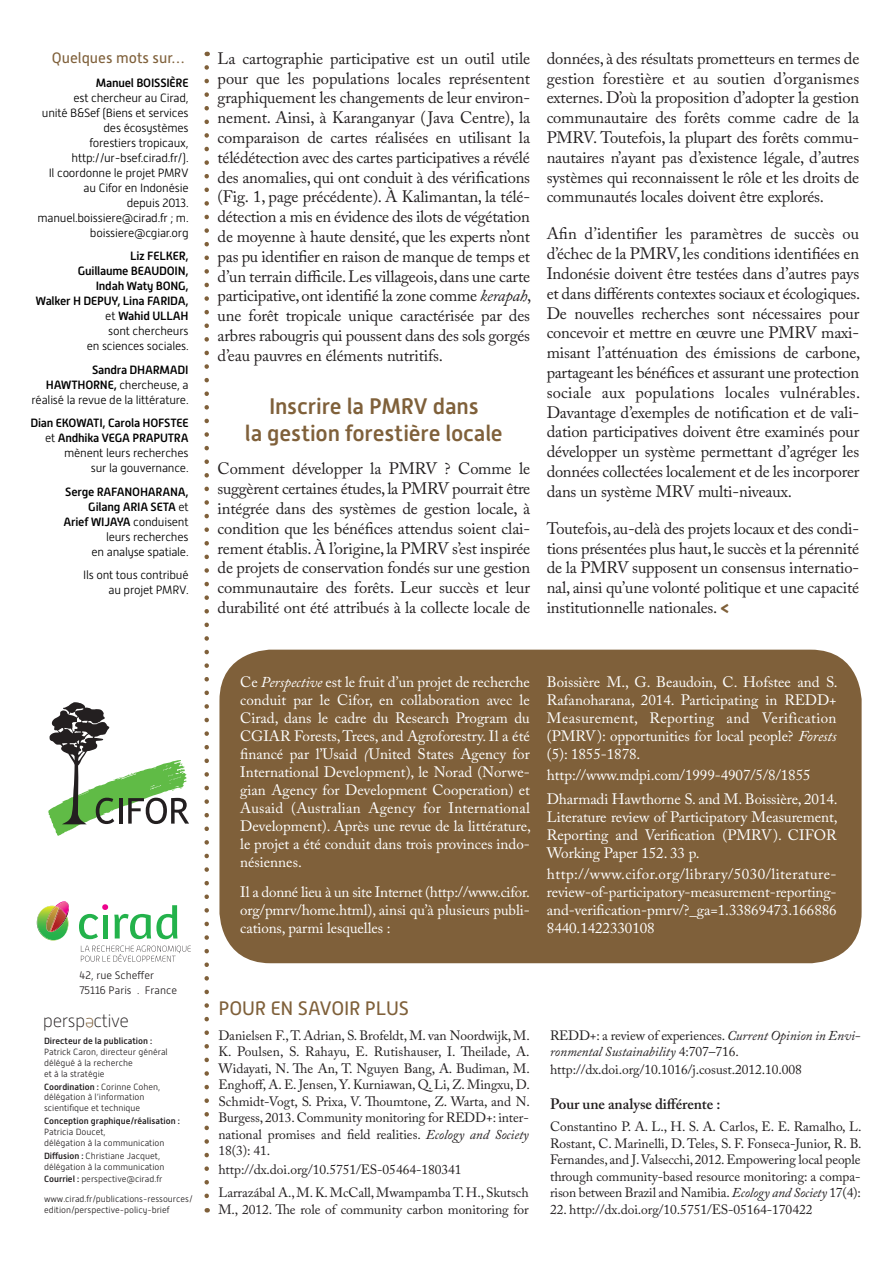
<style>
.page{position:relative;width:895px;height:1267px;background:#fff}
.page>*{position:absolute;margin:0;border:0;box-sizing:border-box;transform-origin:0 0}
.t1{font:500 22.5px/27px "Alwyn New";letter-spacing:-.005em;color:#7f603a;text-align:center}
.t2{font:19.5px "Alwyn New";letter-spacing:-.01em;color:#7f603a}
.t3{font:100 18.3px "Alwyn New";letter-spacing:-.025em;color:#231f20}
.t4{font:100 18.3px "Alwyn New";color:#7f603a}
.Commentaire{font:16.5px/19.8px "Adobe Caslon Pro";letter-spacing:-.01em;color:#231f20;text-align:justify}
.t5{font:15px/18px "Adobe Caslon Pro";letter-spacing:-.005em;color:#fff;text-align:justify}
.t6{font:600 15px "Adobe Caslon Pro";letter-spacing:-.005em;color:#231f20}
.t7{font:15px "Alwyn New";color:#7f603a}
.t8{font:13.5px/16.5px "Adobe Caslon Pro";letter-spacing:-.005em;color:#231f20;text-align:justify}
.t9{font:italic 13.5px/16.5px "Adobe Caslon Pro";letter-spacing:-.005em;color:#231f20}
.t10{font:300 12px/15px "Alwyn New";letter-spacing:-.02em;color:#000;text-align:right}
.t11{font:500 12px/15px "Alwyn New";letter-spacing:-.02em;color:#000;text-align:right}
.chapo{font:300 10.95px "Alwyn New";color:#231f20}
.t12{font:300 9px/10.8px "Alwyn New";color:#231f20}
.s1{font-weight:500}
.s2{font-weight:300}
.s3{font-style:italic}
.s4{font-family:"Alwyn New";font-weight:700;color:#7f603a}
.s5{font-style:normal}
</style>
<div class="page">
<svg style="left:204px;top:67px;width:5px;height:1145px"></svg>
<div style="left:219px;top:650px;width:642px;height:313px;background:#7f603a;border-radius:51px"></div>
<svg style="left:48px;top:702px;width:141px;height:134px"></svg>
<svg style="left:37px;top:901px;width:32px;height:40px"></svg>
<svg style="left:79px;top:904px;width:29px;height:35px"></svg>
<svg style="left:114px;top:905px;width:63px;height:34px"></svg>
<svg style="left:81px;top:946px;width:110px;height:16px"></svg>
<p class="t7" style="left:52px;top:50px;width:134px">Quelques mots sur…</p>
<p class="t10" style="left:38px;top:75px;width:153px"><span class="s1">Manuel BOISSIÈRE<br></span>est chercheur au Cirad,<br>unité B&amp;Sef (Biens et services des écosystèmes<br>forestiers tropicaux, http://ur-bsef.cirad.fr/).<br>Il coordonne le projet PMRV au Cifor en Indonésie<br>depuis 2013. manuel.boissiere@cirad.fr ; m. boissiere@cgiar.org</p>
<p class="t11" style="left:35px;top:248px;width:155px">Liz FELKER,<br>Guillaume BEAUDOIN,<br>Indah Waty BONG,<br>Walker H DEPUY, Lina FARIDA, <span class="s2">et</span> Wahid ULLAH<br><span class="s2">sont chercheurs<br>en sciences sociales.</span></p>
<p class="t10" style="left:31px;top:362px;width:159px"><span class="s1">Sandra DHARMADI<br>HAWTHORNE,</span> chercheuse, a réalisé la revue de la littérature.</p>
<p class="t11" style="left:30px;top:415px;width:160px">Dian EKOWATI, Carola HOFSTEE <span class="s2">et</span> Andhika VEGA PRAPUTRA <span class="s2">mènent leurs recherches<br>sur la gouvernance.</span></p>
<p class="t10" style="left:63px;top:484px;width:127px"><span class="s1">Serge RAFANOHARANA,<br>Gilang ARIA SETA</span> et<br><span class="s1">Arief WIJAYA</span> conduisent leurs recherches<br>en analyse spatiale.</p>
<p class="t10" style="left:83px;top:568px;width:107px">Ils ont tous contribué au projet PMRV.</p>
<p class="chapo" style="left:79px;top:969px;width:76px">42, rue Scheffer</p>
<p class="chapo" style="left:79px;top:984px;width:99px">75116 Paris . France</p>
<p class="t3" style="left:43px;top:1011px;width:88px">persp ctive</p>
<p class="t4" style="left:94px;top:1034px;width:11px;rotate:-180deg">e</p>
<p class="t12" style="left:44px;top:1036px;width:125px"><span class="s1">Directeur de la publication :<br></span>Patrick Caron, directeur général délégué à la recherche<br>et à la stratégie</p>
<p class="t12" style="left:44px;top:1081px;width:118px"><span class="s1">Coordination :</span> Corinne Cohen, délégation à l’information scientifique et technique</p>
<p class="t12" style="left:44px;top:1116px;width:137px"><span class="s1">Conception graphique/réalisation :<br></span>Patricia Doucet,<br>délégation à la communication</p>
<p class="t12" style="left:44px;top:1150px;width:122px"><span class="s1">Diffusion :</span> Christiane Jacquet, délégation à la communication</p>
<p class="t12" style="left:44px;top:1174px;width:120px"><span class="s1">Courriel :</span> perspective@cirad.fr</p>
<p class="t12" style="left:44px;top:1193px;width:150px">www.cirad.fr/publications-ressources/ edition/perspective-policy-brief</p>
<p class="Commentaire" style="left:218px;top:48px;width:315px">La cartographie participative est un outil utile pour que les populations locales représentent graphiquement les changements de leur environ&shy;nement. Ainsi, à Karanganyar (Java Centre), la comparaison de cartes réalisées en utilisant la télédétection avec des cartes participatives a révélé des anomalies, qui ont conduit à des vérifications (Fig. 1, page précédente). À Kalimantan, la télé&shy;détection a mis en évidence des ilots de végétation de moyenne à haute densité, que les experts n’ont pas pu identifier en raison de manque de temps et d’un terrain difficile. Les villageois, dans une carte participative, ont identifié la zone comme <span class="s3">kerapah</span>, une forêt tropicale unique caractérisée par des arbres rabougris qui poussent dans des sols gorgés d’eau pauvres en éléments nutritifs.</p>
<p class="t1" style="left:245px;top:393px;width:259px">Inscrire la PMRV dans<br>la gestion forestière locale</p>
<p class="Commentaire" style="left:218px;top:459px;width:314px">Comment développer la PMRV ? Comme le suggèrent certaines études, la PMRV pourrait être intégrée dans des systèmes de gestion locale, à condition que les bénéfices attendus soient clai&shy;rement établis. À l’origine, la PMRV s’est inspirée de projets de conservation fondés sur une gestion communautaire des forêts. Leur succès et leur durabilité ont été attribués à la collecte locale de</p>
<p class="Commentaire" style="left:547px;top:48px;width:314px">données, à des résultats prometteurs en termes de gestion forestière et au soutien d’organismes externes. D’où la proposition d’adopter la gestion communautaire des forêts comme cadre de la PMRV. Toutefois, la plupart des forêts commu&shy;nautaires n’ayant pas d’existence légale, d’autres systèmes qui reconnaissent le rôle et les droits de communautés locales doivent être explorés.</p>
<p class="Commentaire" style="left:547px;top:224px;width:315px">Afin d’identifier les paramètres de succès ou d’échec de la PMRV, les conditions identifiées en Indonésie doivent être testées dans d’autres pays et dans différents contextes sociaux et écologiques.<br>De nouvelles recherches sont nécessaires pour concevoir et mettre en œuvre une PMRV maxi&shy;misant l’atténuation des émissions de carbone, partageant les bénéfices et assurant une protection sociale aux populations locales vulnérables.<br>Davantage d’exemples de notification et de vali&shy;dation participatives doivent être examinés pour développer un système permettant d’agréger les données collectées localement et de les incorporer dans un système MRV multi-niveaux.</p>
<p class="Commentaire" style="left:547px;top:518px;width:314px">Toutefois, au-delà des projets locaux et des condi&shy;tions présentées plus haut, le succès et la pérennité de la PMRV supposent un consensus internatio&shy;nal, ainsi qu’une volonté politique et une capacité institutionnelle nationales. <span class="s4">&lt;</span></p>
<p class="t5" style="left:240px;top:673px;width:292px">Ce <span class="s3">Perspective</span> est le fruit d’un projet de recherche conduit par le Cifor, en collaboration avec le Cirad, dans le cadre du Research Program du CGIAR Forests, Trees, and Agroforestry. Il a été financé par l’Usaid <span class="s3">(</span>United States Agency for International Development), le Norad (Norwe&shy;gian Agency for Development Cooperation) et Ausaid (Australian Agency for International Development). Après une revue de la littérature, le projet a été conduit dans trois provinces indo&shy;nésiennes.</p>
<p class="t5" style="left:240px;top:882px;width:291px">Il a donné lieu à un site Internet (http://www.cifor. org/pmrv/home.html), ainsi qu’à plusieurs publi&shy;cations, parmi lesquelles :</p>
<p class="t5" style="left:547px;top:673px;width:292px">Boissière M., G. Beaudoin, C. Hofstee and S.<br>Rafanoharana, 2014. Participating in REDD+ Measurement, Reporting and Verification (PMRV): opportunities for local people? <span class="s3">Forests </span>(5): 1855-1878.</p>
<p class="t5" style="left:547px;top:765px;width:265px">http://www.mdpi.com/1999-4907/5/8/1855</p>
<p class="t5" style="left:547px;top:790px;width:292px">Dharmadi Hawthorne S. and M. Boissière, 2014.<br>Literature review of Participatory Measurement, Reporting and Verification (PMRV). CIFOR Working Paper 152. 33 p.</p>
<p class="t5" style="left:547px;top:864px;width:291px">http://www.cifor.org/library/5030/literature&shy;review-of-participatory-measurement-reporting&shy;and-verification-pmrv/?_ga=1.33869473.166886<br>8440.1422330108</p>
<p class="t2" style="left:218px;top:997px;width:192px">POUR EN SAVOIR PLUS</p>
<p class="t8" style="left:218px;top:1027px;width:313px">Danielsen F., T. Adrian, S. Brofeldt, M. van Noordwijk, M.<br>K. Poulsen, S. Rahayu, E. Rutishauser, I. Theilade, A.<br>Widayati, N. The An, T. Nguyen Bang, A. Budiman, M.<br>Enghoff, A. E. Jensen, Y. Kurniawan, Q. Li, Z. Mingxu, D.<br>Schmidt-Vogt, S. Prixa, V. Thoumtone, Z. Warta, and N.<br>Burgess, 2013. Community monitoring for REDD+: inter&shy;national promises and field realities. <span class="s3">Ecology and Society </span>18(3): 41.</p>
<p class="t8" style="left:218px;top:1161px;width:245px">http://dx.doi.org/10.5751/ES-05464-180341</p>
<p class="t8" style="left:218px;top:1184px;width:312px">Larrazábal A., M. K. McCall, Mwampamba T. H., Skutsch<br>M., 2012. The role of community carbon monitoring for</p>
<p class="t9" style="left:550px;top:1027px;width:312px"><span class="s5">REDD+: a review of experiences.</span> Current Opinion in Envi&shy;ronmental Sustainability <span class="s5">4:707–716.</span></p>
<p class="t8" style="left:550px;top:1061px;width:253px">http://dx.doi.org/10.1016/j.cosust.2012.10.008</p>
<p class="t6" style="left:550px;top:1095px;width:172px">Pour une analyse différente :</p>
<p class="t8" style="left:550px;top:1118px;width:313px">Constantino P. A. L., H. S. A. Carlos, E. E. Ramalho, L.<br>Rostant, C. Marinelli, D. Teles, S. F. Fonseca-Junior, R. B.<br>Fernandes, and J. Valsecchi, 2012. Empowering local people through community-based resource monitoring: a compa&shy;rison between Brazil and Namibia. <span class="s3">Ecology and Society</span> 17(4):</p>
<p class="t8" style="left:550px;top:1201px;width:264px">22. http://dx.doi.org/10.5751/ES-05164-170422</p>
</div>
